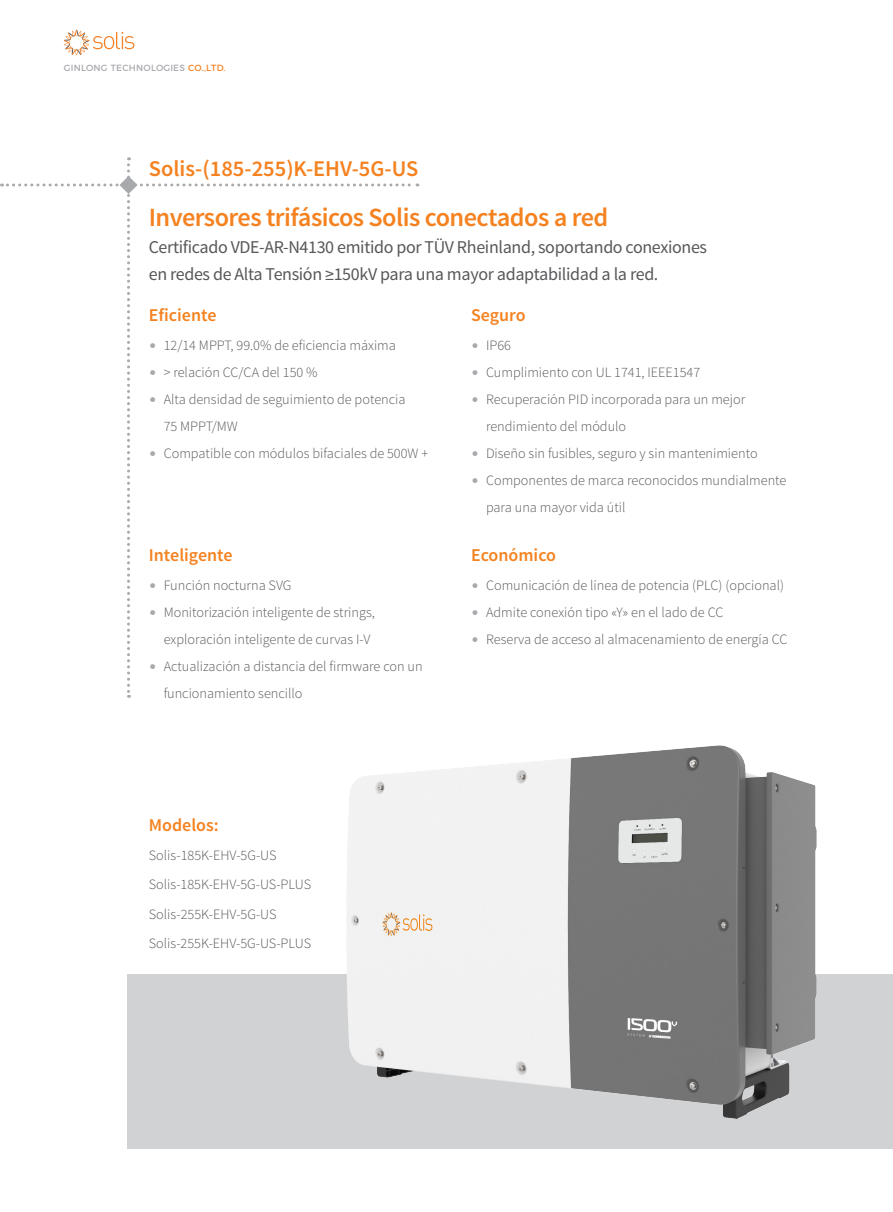
<style>
.page{position:relative;width:893px;height:1212px;background:#fff}
.page>*{position:absolute;margin:0;border:0;box-sizing:border-box;transform-origin:0 0}
.t1{font:600 26.25px "Source Sans Pro";letter-spacing:-.02em;color:#f58220}
.t2{font:600 22.5px "Source Sans Pro";color:#f58220}
.t3{font:18px/27px "Source Sans Pro";letter-spacing:-.02em;color:#57585a}
.t4{font:600 18px "Source Sans Pro";color:#f58220}
.t5{font:300 14.25px/27px "Source Sans Pro";color:#57585a}
.t6{font:9px "Montserrat";letter-spacing:.025em;color:#a8a9ad}
.s1{color:#f58220}
.s2{color:#a8a9ad}
</style>
<div class="page">
<div style="left:128px;top:974px;width:765px;height:174px;background:#d1d2d4"></div>
<svg style="left:64px;top:30px;width:70px;height:25px"></svg>
<img style="left:347px;top:745px;width:469px;height:373px">
<svg style="left:1px;top:157px;width:417px;height:541px"></svg>
<p class="t6" style="left:64px;top:61px;width:163px">GINLONG TECHNOLOGIES <span class="s1">CO.,LTD.</span></p>
<h2 class="t2" style="left:149px;top:154px;width:271px">Solis-(185-255)K-EHV-5G-US</h2>
<h1 class="t1" style="left:149px;top:201px;width:461px">Inversores trifásicos Solis conectados a red</h1>
<p class="t3" style="left:149px;top:234px;width:560px">Certificado VDE-AR-N4130 emitido por TÜV Rheinland, soportando conexiones en redes de Alta Tensión ≥150kV para una mayor adaptabilidad a la red.</p>
<p class="t4" style="left:149px;top:304px;width:69px">Eficiente</p>
<p class="t5" style="left:149px;top:332px;width:249px"><span class="s2">•</span> 12/14 MPPT, 99.0% de eficiencia máxima</p>
<p class="t5" style="left:149px;top:359px;width:170px"><span class="s2">•</span> &gt; relación CC/CA del 150 %</p>
<p class="t5" style="left:164px;top:386px;width:243px;text-indent:-15px"><span class="s2">•</span> Alta densidad de seguimiento de potencia<br>75 MPPT/MW</p>
<p class="t5" style="left:149px;top:440px;width:281px"><span class="s2">•</span> Compatible con módulos bifaciales de 500W +</p>
<p class="t4" style="left:149px;top:544px;width:85px">Inteligente</p>
<p class="t5" style="left:149px;top:572px;width:144px"><span class="s2">•</span> Función nocturna SVG</p>
<p class="t5" style="left:164px;top:599px;width:213px;text-indent:-15px"><span class="s2">•</span> Monitorización inteligente de strings, exploración inteligente de curvas I-V</p>
<p class="t5" style="left:164px;top:653px;width:260px;text-indent:-15px"><span class="s2">•</span> Actualización a distancia del firmware con un funcionamiento sencillo</p>
<p class="t4" style="left:471px;top:304px;width:56px">Seguro</p>
<p class="t5" style="left:471px;top:332px;width:41px"><span class="s2">•</span> IP66</p>
<p class="t5" style="left:471px;top:359px;width:231px"><span class="s2">•</span> Cumplimiento con UL 1741, IEEE1547</p>
<p class="t5" style="left:486px;top:386px;width:261px;text-indent:-15px"><span class="s2">•</span> Recuperación PID incorporada para un mejor rendimiento del módulo</p>
<p class="t5" style="left:471px;top:440px;width:288px"><span class="s2">•</span> Diseño sin fusibles, seguro y sin mantenimiento</p>
<p class="t5" style="left:486px;top:467px;width:302px;text-indent:-15px"><span class="s2">•</span> Componentes de marca reconocidos mundialmente para una mayor vida útil</p>
<p class="t4" style="left:471px;top:544px;width:86px">Económico</p>
<p class="t5" style="left:471px;top:572px;width:314px"><span class="s2">•</span> Comunicación de línea de potencia (PLC) (opcional)</p>
<p class="t5" style="left:471px;top:599px;width:254px"><span class="s2">•</span> Admite conexión tipo «Y» en el lado de CC</p>
<p class="t5" style="left:471px;top:626px;width:318px"><span class="s2">•</span> Reserva de acceso al almacenamiento de energía CC</p>
<p class="t4" style="left:149px;top:814px;width:71px">Modelos:</p>
<p class="t5" style="left:149px;top:840px;width:164px;line-height:29.5px">Solis-185K-EHV-5G-US<br>Solis-185K-EHV-5G-US-PLUS<br>Solis-255K-EHV-5G-US<br>Solis-255K-EHV-5G-US-PLUS</p>
</div>
